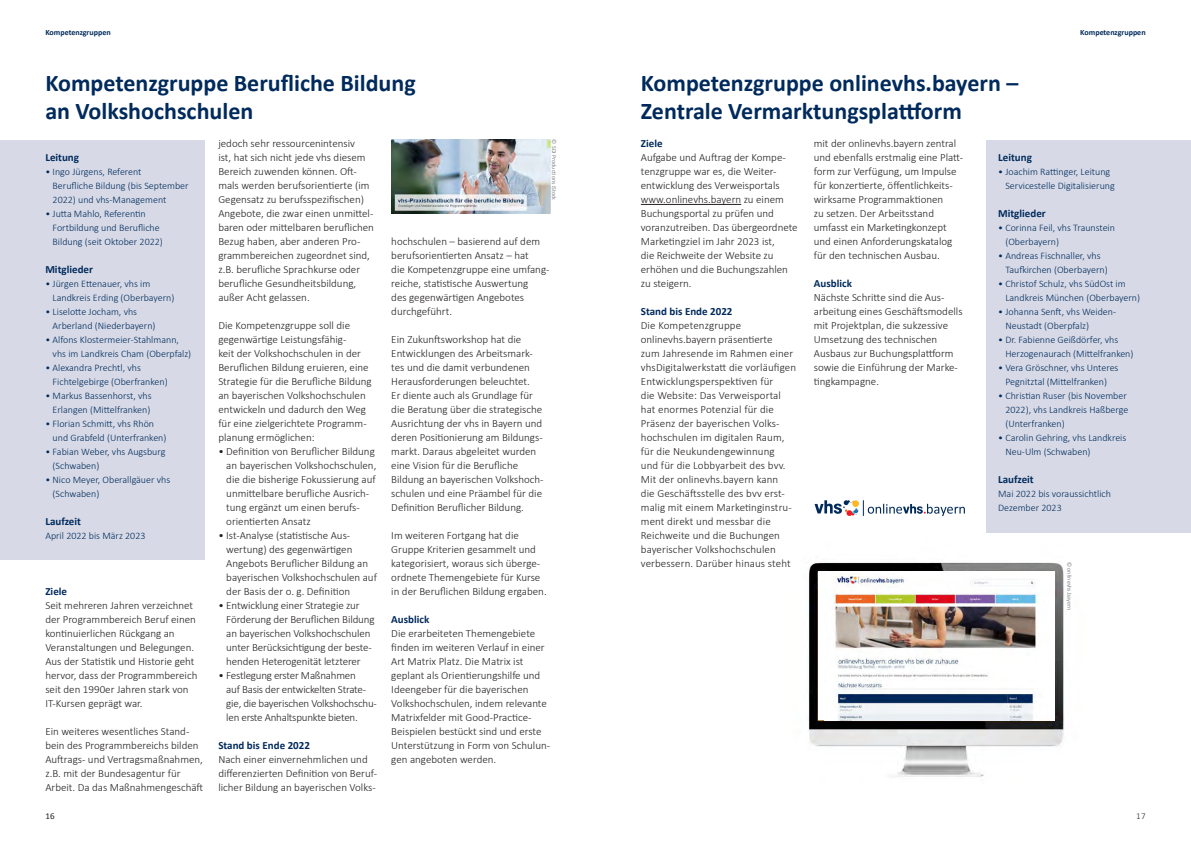
<style>
.page{position:relative;width:1191px;height:842px;background:#fff}
.page>*{position:absolute;margin:0;border:0;box-sizing:border-box;transform-origin:0 0}
.t1{font:700 24px/28px "Calibri";color:#002a5c}
.t2{font:300 11px/14px "Calibri";color:#231f20}
.t3{font:300 11px/14px "Calibri";letter-spacing:-.02em;color:#231f20}
.t4{font:700 11px "Calibri";color:#002a5c}
.t5{font:300 10px/14px "Calibri";color:#002a5c}
.t6{font:9px "Calibri";color:#231f20}
.t7{font:300 9px "Calibri";color:#231f20}
.t8{font:700 8px "Calibri";color:#002a5c}
.t9{font:6px "Calibri";color:#808285}
</style>
<div class="page">
<img style="left:808px;top:561px;width:257px;height:216px">
<div style="left:818px;top:571px;width:236px;height:149px;background:#fff"></div>
<img style="left:833px;top:573px;width:205px;height:147px">
<img style="left:391px;top:139px;width:159px;height:74px">
<div style="left:0;top:140px;width:204px;height:420px;background:#d7dae6"></div>
<div style="left:986px;top:140px;width:205px;height:392px;background:#d7dae6"></div>
<hr style="left:641px;top:204px;width:100px;height:1px;background:#231f20">
<svg style="left:814px;top:500px;width:151px;height:16px"></svg>
<p class="t8" style="left:45px;top:27px;width:67px">Kompetenzgruppen</p>
<p class="t8" style="left:1080px;top:27px;width:67px">Kompetenzgruppen</p>
<h1 class="t1" style="left:45px;top:69px;width:372px">Kompetenzgruppe Berufliche Bildung an Volkshochschulen</h1>
<p class="t4" style="left:45px;top:150px;width:35px">Leitung</p>
<p class="t5" style="left:53px;top:164px;width:138px;text-indent:-7px">• Ingo Jürgens, Referent<br>Berufliche Bildung (bis September<br>2022) und vhs-Management</p>
<p class="t5" style="left:53px;top:206px;width:112px;text-indent:-7px">• Jutta Mahlo, Referentin<br>Fortbildung und Berufliche<br>Bildung (seit Oktober 2022)</p>
<p class="t4" style="left:45px;top:262px;width:49px">Mitglieder</p>
<p class="t5" style="left:53px;top:276px;width:123px;text-indent:-7px">• Jürgen Ettenauer, vhs im<br>Landkreis Erding (Oberbayern)</p>
<p class="t5" style="left:53px;top:304px;width:104px;text-indent:-7px">• Liselotte Jocham, vhs<br>Arberland (Niederbayern)</p>
<p class="t5" style="left:53px;top:332px;width:140px;text-indent:-7px">• Alfons Klostermeier-Stahlmann, vhs im Landkreis Cham (Oberpfalz)</p>
<p class="t5" style="left:53px;top:360px;width:117px;text-indent:-7px">• Alexandra Prechtl, vhs<br>Fichtelgebirge (Oberfranken)</p>
<p class="t5" style="left:45px;top:388px;width:108px;text-align:center">• Markus Bassenhorst, vhs<br>Erlangen (Mittelfranken)</p>
<p class="t5" style="left:53px;top:416px;width:115px;text-indent:-7px">• Florian Schmitt, vhs Rhön und Grabfeld (Unterfranken)</p>
<p class="t5" style="left:53px;top:444px;width:114px;text-indent:-7px">• Fabian Weber, vhs Augsburg (Schwaben)</p>
<p class="t5" style="left:53px;top:472px;width:119px;text-indent:-7px">• Nico Meyer, Oberallgäuer vhs (Schwaben)</p>
<p class="t4" style="left:45px;top:514px;width:37px">Laufzeit</p>
<p class="t5" style="left:45px;top:528px;width:102px">April 2022 bis März 2023</p>
<p class="t4" style="left:45px;top:584px;width:23px">Ziele</p>
<p class="t2" style="left:45px;top:598px;width:154px">Seit mehreren Jahren verzeichnet der Programmbereich Beruf einen kontinuierlichen Rückgang an<br>Veranstaltungen und Belegungen.<br>Aus der Statistik und Historie geht hervor, dass der Programmbereich seit den 1990er Jahren stark von<br>IT-Kursen geprägt war.</p>
<p class="t2" style="left:45px;top:724px;width:159px">Ein weiteres wesentliches Stand&shy;bein des Programmbereichs bilden Auftrags- und Vertragsmaßnahmen, z.B. mit der Bundesagentur für Arbeit. Da das Maßnahmengeschäft</p>
<p class="t2" style="left:218px;top:136px;width:157px">jedoch sehr ressourcenintensiv<br>ist, hat sich nicht jede vhs diesem<br>Bereich zuwenden können. Oft&shy;mals werden berufsorientierte (im<br>Gegensatz zu berufsspezifischen)<br>Angebote, die zwar einen unmittel&shy;baren oder mittelbaren beruflichen<br>Bezug haben, aber anderen Pro&shy;grammbereichen zugeordnet sind, z.B. berufliche Sprachkurse oder berufliche Gesundheitsbildung, außer Acht gelassen.</p>
<p class="t2" style="left:218px;top:318px;width:155px">Die Kompetenzgruppe soll die gegenwärtige Leistungsfähig-<br>keit der Volkshochschulen in der<br>Beruflichen Bildung eruieren, eine<br>Strategie für die Berufliche Bildung an bayerischen Volkshochschulen entwickeln und dadurch den Weg für eine zielgerichtete Programm&shy;planung ermöglichen:</p>
<p class="t2" style="left:226px;top:444px;width:152px;text-indent:-8px">• Definition von Beruflicher Bildung an bayerischen Volkshochschulen, die die bisherige Fokussierung auf unmittelbare berufliche Ausrich&shy;tung ergänzt um einen berufs&shy;orientierten Ansatz</p>
<p class="t2" style="left:226px;top:528px;width:152px;text-indent:-8px">• Ist-Analyse (statistische Aus&shy;wertung) des gegenwärtigen<br>Angebots Beruflicher Bildung an bayerischen Volkshochschulen auf der Basis der o. g. Definition</p>
<p class="t2" style="left:226px;top:598px;width:150px;text-indent:-8px">• Entwicklung einer Strategie zur Förderung der Beruflichen Bildung an bayerischen Volkshochschulen unter Berücksichtigung der beste&shy;henden Heterogenität letzterer</p>
<p class="t3" style="left:226px;top:668px;width:152px;text-indent:-8px">• Festlegung erster Maßnahmen<br>auf Basis der entwickelten Strate&shy;gie, die bayerischen Volkshochschu&shy;len erste Anhaltspunkte bieten.</p>
<p class="t4" style="left:218px;top:738px;width:93px">Stand bis Ende 2022</p>
<p class="t2" style="left:218px;top:752px;width:160px">Nach einer einvernehmlichen und differenzierten Definition von Beruf&shy;licher Bildung an bayerischen Volks-</p>
<p class="t9" style="left:558px;top:139px;width:62px;rotate:90deg">© SDI Productions iStock</p>
<p class="t2" style="left:391px;top:234px;width:160px">hochschulen – basierend auf dem berufsorientierten Ansatz – hat<br>die Kompetenzgruppe eine umfang&shy;reiche, statistische Auswertung<br>des gegenwärtigen Angebotes durchgeführt.</p>
<p class="t2" style="left:391px;top:332px;width:154px">Ein Zukunftsworkshop hat die<br>Entwicklungen des Arbeitsmark&shy;tes und die damit verbundenen<br>Herausforderungen beleuchtet.<br>Er diente auch als Grundlage für die Beratung über die strategische<br>Ausrichtung der vhs in Bayern und deren Positionierung am Bildungs&shy;markt. Daraus abgeleitet wurden eine Vision für die Berufliche<br>Bildung an bayerischen Volkshoch&shy;schulen und eine Präambel für die<br>Definition Beruflicher Bildung.</p>
<p class="t2" style="left:391px;top:528px;width:157px">Im weiteren Fortgang hat die Gruppe Kriterien gesammelt und kategorisiert, woraus sich überge&shy;ordnete Themengebiete für Kurse in der Beruflichen Bildung ergaben.</p>
<p class="t4" style="left:391px;top:612px;width:40px">Ausblick</p>
<p class="t2" style="left:391px;top:626px;width:160px">Die erarbeiteten Themengebiete finden im weiteren Verlauf in einer Art Matrix Platz. Die Matrix ist geplant als Orientierungshilfe und Ideengeber für die bayerischen Volkshochschulen, indem relevante Matrixfelder mit Good-Practice-Beispielen bestückt sind und erste Unterstützung in Form von Schulun&shy;gen angeboten werden.</p>
<h1 class="t1" style="left:641px;top:69px;width:379px">Kompetenzgruppe onlinevhs.bayern –<br>Zentrale Vermarktungsplattform</h1>
<p class="t4" style="left:641px;top:136px;width:23px">Ziele</p>
<p class="t2" style="left:641px;top:150px;width:158px">Aufgabe und Auftrag der Kompe&shy;tenzgruppe war es, die Weiter&shy;entwicklung des Verweisportals www.onlinevhs.bayern zu einem<br>Buchungsportal zu prüfen und voranzutreiben. Das übergeordnete<br>Marketingziel im Jahr 2023 ist,<br>die Reichweite der Website zu erhöhen und die Buchungszahlen zu steigern.</p>
<p class="t4" style="left:641px;top:304px;width:93px">Stand bis Ende 2022</p>
<p class="t2" style="left:641px;top:318px;width:157px">Die Kompetenzgruppe onlinevhs.bayern präsentierte<br>zum Jahresende im Rahmen einer vhsDigitalwerkstatt die vorläufigen<br>Entwicklungsperspektiven für<br>die Website: Das Verweisportal hat enormes Potenzial für die<br>Präsenz der bayerischen Volks&shy;hochschulen im digitalen Raum, für die Neukundengewinnung<br>und für die Lobbyarbeit des bvv.<br>Mit der onlinevhs.bayern kann<br>die Geschäftsstelle des bvv erst&shy;malig mit einem Marketinginstru&shy;ment direkt und messbar die<br>Reichweite und die Buchungen bayerischer Volkshochschulen verbessern. Darüber hinaus steht</p>
<p class="t2" style="left:814px;top:136px;width:150px">mit der onlinevhs.bayern zentral und ebenfalls erstmalig eine Platt&shy;form zur Verfügung, um Impulse für konzertierte, öffentlichkeits-- wirksame Programmaktionen<br>zu setzen. Der Arbeitsstand umfasst ein Marketingkonzept und einen Anforderungskatalog für den technischen Ausbau.</p>
<p class="t4" style="left:814px;top:276px;width:40px">Ausblick</p>
<p class="t2" style="left:814px;top:290px;width:150px">Nächste Schritte sind die Aus--- arbeitung eines Geschäftsmodells mit Projektplan, die sukzessive<br>Umsetzung des technischen<br>Ausbaus zur Buchungsplattform sowie die Einführung der Marke&shy;tingkampagne.</p>
<p class="t4" style="left:998px;top:150px;width:35px">Leitung</p>
<p class="t5" style="left:1005px;top:164px;width:111px;text-indent:-7px">• Joachim Rattinger, Leitung<br>Servicestelle Digitalisierung</p>
<p class="t4" style="left:998px;top:206px;width:49px">Mitglieder</p>
<p class="t5" style="left:1005px;top:220px;width:111px;text-indent:-7px">• Corinna Feil, vhs Traunstein (Oberbayern)</p>
<p class="t5" style="left:1005px;top:248px;width:104px;text-indent:-7px">• Andreas Fischnaller, vhs<br>Taufkirchen (Oberbayern)</p>
<p class="t5" style="left:1005px;top:276px;width:136px;text-indent:-7px">• Christof Schulz, vhs SüdOst im<br>Landkreis München (Oberbayern)</p>
<p class="t5" style="left:1005px;top:304px;width:111px;text-indent:-7px">• Johanna Senft, vhs Weiden-<br>Neustadt (Oberpfalz)</p>
<p class="t5" style="left:1005px;top:332px;width:130px;text-indent:-7px">• Dr. Fabienne Geißdörfer, vhs<br>Herzogenaurach (Mittelfranken)</p>
<p class="t5" style="left:998px;top:360px;width:122px;text-align:center">• Vera Gröschner, vhs Unteres<br>Pegnitztal (Mittelfranken)</p>
<p class="t5" style="left:1005px;top:388px;width:124px;text-indent:-7px">• Christian Ruser (bis November<br>2022), vhs Landkreis Haßberge (Unterfranken)</p>
<p class="t5" style="left:1005px;top:430px;width:122px;text-indent:-7px">• Carolin Gehring, vhs Landkreis<br>Neu-Ulm (Schwaben)</p>
<p class="t4" style="left:998px;top:472px;width:37px">Laufzeit</p>
<p class="t5" style="left:998px;top:486px;width:114px">Mai 2022 bis voraussichtlich<br>Dezember 2023</p>
<p class="t9" style="left:1073px;top:562px;width:50px;rotate:90deg">© onlinevhs.bayern</p>
<p class="t6" style="left:45px;top:810px;width:11px">16</p>
<p class="t7" style="left:1136px;top:810px;width:11px">17</p>
</div>
